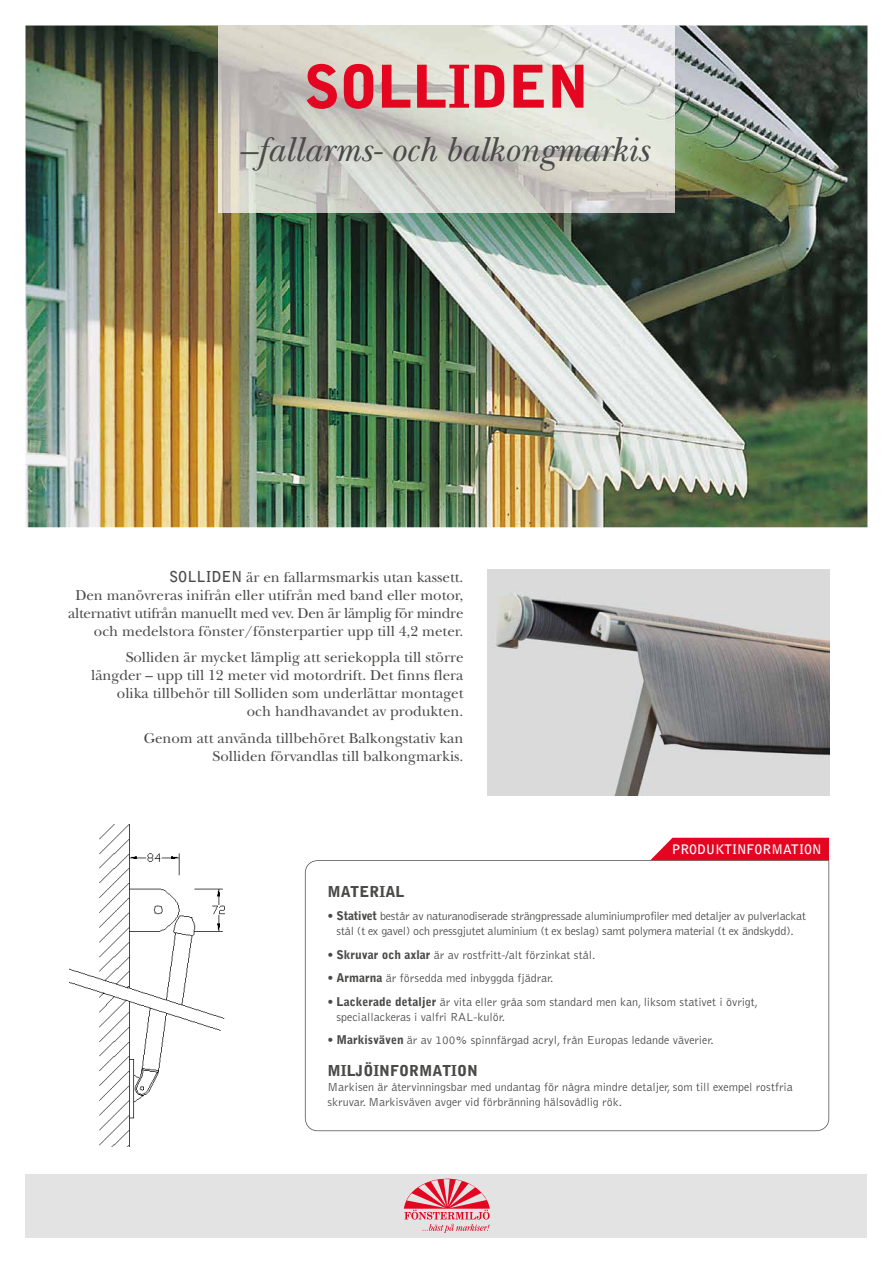
<style>
.page{position:relative;width:893px;height:1263px;background:#fff}
.page>*{position:absolute;margin:0;border:0;box-sizing:border-box;transform-origin:0 0}
.t1{font:900 58.5px "Bell Gothic";letter-spacing:-.01em;color:#e40521}
.t2{font:italic 36px "New Baskerville";color:#4a4a49}
.t3{font:15px/18px "New Baskerville";color:#4a4a49;text-align:right}
.t4{font:900 15px "Bell Gothic";color:#4a4a49}
.t5{font:700 13.05px "Bell Gothic";color:#fff}
.t6{font:300 12px/15px "Bell Gothic";color:#4a4a49}
.t7{font:300 12px/15px "Bell Gothic";letter-spacing:-.02em;color:#4a4a49;text-align:center}
.s1{font-family:"Bell Gothic";font-weight:700}
.s2{font-weight:900}
</style>
<div class="page">
<img style="left:488px;top:570px;width:341px;height:225px">
<img style="left:26px;top:26px;width:841px;height:501px">
<img style="left:218px;top:26px;width:457px;height:187px">
<div style="left:26px;top:1174px;width:841px;height:64px;background:#e3e3e3"></div>
<svg style="left:404px;top:1179px;width:86px;height:54px"></svg>
<svg style="left:305px;top:860px;width:524px;height:271px"></svg>
<div style="left:650px;top:838px;width:179px;height:22px;background:#e40521"></div>
<img style="left:69px;top:824px;width:156px;height:323px">
<h1 class="t1" style="left:304px;top:53px;width:287px">SOLLIDEN</h1>
<h2 class="t2" style="left:238px;top:128px;width:412px">–fallarms- och balkongmarkis</h2>
<p class="t3" style="left:68px;top:568px;width:397px"><span class="s1">SOLLIDEN</span> är en fallarmsmarkis utan kassett.<br>Den manövreras inifrån eller utifrån med band eller motor, alternativt utifrån manuellt med vev. Den är lämplig för mindre och medelstora fönster/fönsterpartier upp till 4,2 meter.</p>
<p class="t3" style="left:91px;top:648px;width:374px">Solliden är mycket lämplig att seriekoppla till större längder – upp till 12 meter vid motordrift. Det finns flera olika tillbehör till Solliden som underlättar montaget och handhavandet av produkten.</p>
<p class="t3" style="left:144px;top:729px;width:321px">Genom att använda tillbehöret Balkongstativ kan<br>Solliden förvandlas till balkongmarkis.</p>
<p class="t5" style="left:672px;top:841px;width:151px">PRODUKTINFORMATION</p>
<p class="t4" style="left:328px;top:882px;width:78px">MATERIAL</p>
<p class="t7" style="left:328px;top:909px;width:480px"><span class="s2">• Stativet</span> består av naturanodiserade strängpressade aluminiumprofiler med detaljer av pulverlackat stål (t ex gavel) och pressgjutet aluminium (t ex beslag) samt polymera material (t ex ändskydd).</p>
<p class="t6" style="left:328px;top:947px;width:269px"><span class="s2">• Skruvar och axlar</span> är av rostfritt-/alt förzinkat stål.</p>
<p class="t6" style="left:328px;top:971px;width:228px"><span class="s2">• Armarna</span> är försedda med inbyggda fjädrar.</p>
<p class="t6" style="left:337px;top:994px;width:423px;text-indent:-9px"><span class="s2">• Lackerade detaljer</span> är vita eller gråa som standard men kan, liksom stativet i övrigt, speciallackeras i valfri RAL-kulör.</p>
<p class="t6" style="left:328px;top:1033px;width:388px"><span class="s2">• Markisväven</span> är av 100% spinnfärgad acryl, från Europas ledande väverier.</p>
<p class="t4" style="left:328px;top:1062px;width:152px">MILJÖINFORMATION</p>
<p class="t6" style="left:328px;top:1080px;width:467px">Markisen är återvinningsbar med undantag för några mindre detaljer, som till exempel rostfria skruvar. Markisväven avger vid förbränning hälsovådlig rök.</p>
</div>
